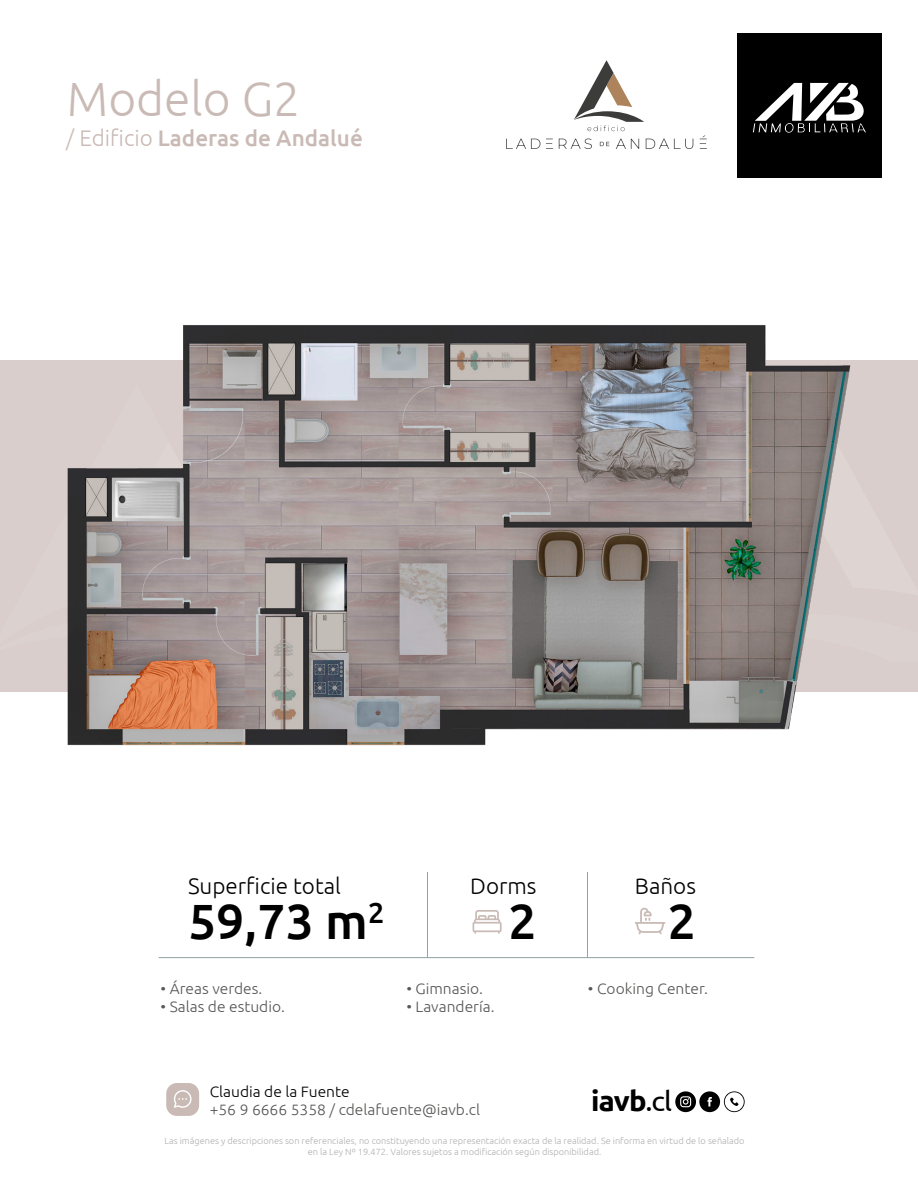
<style>
.page{position:relative;width:918px;height:1188px;background:#fff}
.page>*{position:absolute;margin:0;border:0;box-sizing:border-box;transform-origin:0 0}
.t1{font:500 49.5px "Ubuntu";color:#000}
.t2{font:300 48px "Ubuntu";color:#c9bab5}
.t3{font:700 28.05px "Ubuntu";color:#000;scale:1.04 1}
.t4{font:300 22.5px "Ubuntu";color:#000}
.t5{font:500 22.5px "Ubuntu";color:#c9bab5}
.t6{font:300 15px "Ubuntu";color:#575756;scale:1.04 1}
.t7{font:300 15px "Ubuntu";color:#000;scale:1.04 1}
.t8{font:300 9px/10.8px "Ubuntu";color:#b1b1b1;text-align:center}
.s1{font-weight:300}
.s2{font-weight:400}
</style>
<div class="page">
<div style="left:737px;top:34px;width:145px;height:144px;background:#000"></div>
<svg style="left:753px;top:83px;width:113px;height:50px"></svg>
<svg style="left:675px;top:1091px;width:70px;height:21px"></svg>
<hr style="left:427px;top:872px;width:1px;height:86px;background:#91a3a3">
<hr style="left:587px;top:872px;width:1px;height:86px;background:#91a3a3">
<div style="left:166px;top:1083px;width:33px;height:33px;background:#c9bab5;border-radius:11px"></div>
<svg style="left:174px;top:1090px;width:18px;height:18px"></svg>
<hr style="left:159px;top:957px;width:595px;height:1px;background:#91a3a3">
<svg style="left:473px;top:910px;width:29px;height:24px"></svg>
<svg style="left:635px;top:907px;width:30px;height:27px"></svg>
<svg style="left:506px;top:139px;width:34px;height:10px"></svg>
<svg style="left:546px;top:139px;width:7px;height:10px"></svg>
<svg style="left:559px;top:139px;width:33px;height:10px"></svg>
<svg style="left:616px;top:139px;width:23px;height:10px"></svg>
<svg style="left:646px;top:139px;width:47px;height:10px"></svg>
<svg style="left:700px;top:136px;width:7px;height:13px"></svg>
<svg style="left:600px;top:142px;width:9px;height:4px"></svg>
<svg style="left:574px;top:60px;width:70px;height:71px"></svg>
<div style="left:0;top:384px;width:34px;height:230px;background:#d9cecb"></div>
<div style="left:0;top:614px;width:34px;height:48px;background:#d9cecb"></div>
<div style="left:884px;top:441px;width:34px;height:162px;background:#d9cecb"></div>
<div style="left:884px;top:614px;width:34px;height:48px;background:#dbd2cf"></div>
<img style="left:34px;top:325px;width:850px;height:421px">
<h2 class="t2" style="left:67px;top:70px;width:235px">Modelo G2</h2>
<h3 class="t5" style="left:66px;top:123px;width:298px"><span class="s1">/ Edificio</span> Laderas de Andalué</h3>
<h3 class="t4" style="left:188px;top:873px;width:154px">Superficie total</h3>
<h1 class="t1" style="left:188px;top:890px;width:198px">59,73 m<sup>2</sup></h1>
<h3 class="t6" style="left:161px;top:980px;width:99px">• Áreas verdes.</h3>
<h3 class="t6" style="left:161px;top:998px;width:121px">• Salas de estudio.</h3>
<h3 class="t4" style="left:470px;top:873px;width:68px">Dorms</h3>
<h1 class="t1" style="left:508px;top:890px;width:30px">2</h1>
<h3 class="t6" style="left:406px;top:980px;width:75px">• Gimnasio.</h3>
<h3 class="t6" style="left:406px;top:998px;width:86px">• Lavandería.</h3>
<h3 class="t4" style="left:635px;top:873px;width:63px">Baños</h3>
<h1 class="t1" style="left:668px;top:890px;width:30px">2</h1>
<h3 class="t6" style="left:588px;top:980px;width:117px">• Cooking Center.</h3>
<h3 class="t7" style="left:210px;top:1082px;width:136px">Claudia de la Fuente</h3>
<h3 class="t6" style="left:210px;top:1100px;width:261px">+56 9 6666 5358 / cdelafuente@iavb.cl</h3>
<h3 class="t3" style="left:591px;top:1084px;width:79px">iavb<span class="s2">.cl</span></h3>
<p class="t8" style="left:164px;top:1136px;width:582px">Las imágenes y descripciones son referenciales, no constituyendo una representación exacta de la realidad. Se informa en virtud de lo señalado en la Ley Nº 19.472. Valores sujetos a modificación según disponibilidad.</p>
</div>
